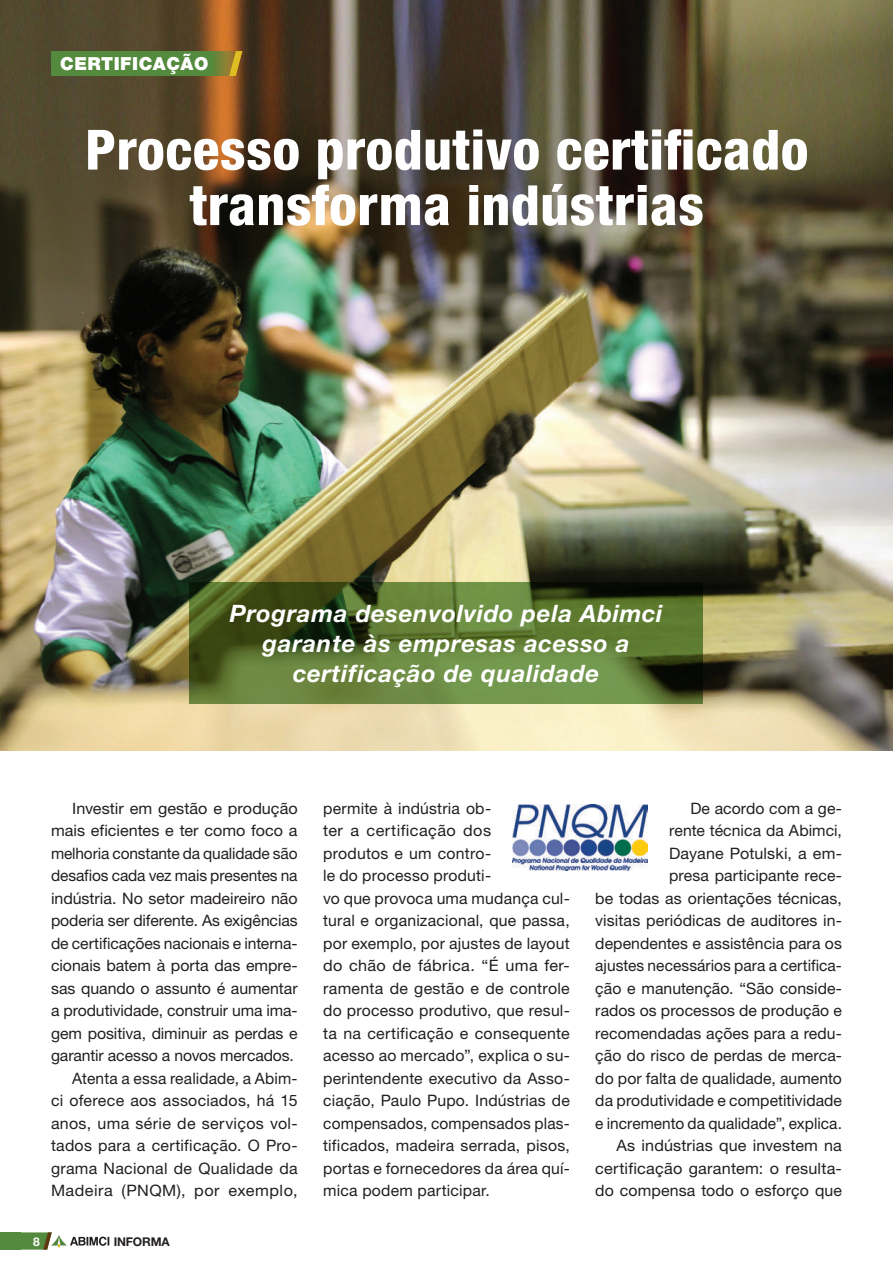
<style>
.page{position:relative;width:893px;height:1263px;background:#fff}
.page>*{position:absolute;margin:0;border:0;box-sizing:border-box;transform-origin:0 0}
.t1{font:800 condensed 55.5px/55.5px "Helvetica Neue LT Pro";letter-spacing:.01em;color:#fff;text-align:center}
.t2{font:italic 700 24px/30px "Helvetica Neue LT Pro";letter-spacing:.03em;color:#fff;text-align:center}
.t3{font:900 18px "Helvetica Neue LT Pro";letter-spacing:.03em;color:#fff}
.t4{font:15.75px/22.5px "Helvetica Neue LT Pro";letter-spacing:.005em;color:#231f20;text-align:right}
.t5{font:700 12px "Helvetica Neue LT Pro";letter-spacing:-.01em;color:#231f20}
.t6{font:700 12px "Helvetica Neue LT Pro";color:#fff}
</style>
<div class="page">
<img style="left:0;top:0;width:893px;height:750px">
<svg style="left:51px;top:51px;width:191px;height:25px;background:#5d893a"></svg>
<svg style="left:189px;top:582px;width:514px;height:122px;background:#566f30"></svg>
<svg style="left:0;top:1232px;width:109px;height:17px"></svg>
<img style="left:512px;top:804px;width:136px;height:66px">
<p class="t3" style="left:60px;top:53px;width:150px">CERTIFICAÇÃO</p>
<h1 class="t1" style="left:85px;top:121px;width:725px">Processo produtivo certificado transforma indústrias</h1>
<h2 class="t2" style="left:230px;top:598px;width:434px">Programa desenvolvido pela Abimci garante às empresas acesso a certificação de qualidade</h2>
<p class="t4" style="left:51px;top:797px;width:248px">Investir em gestão e produção mais eficientes e ter como foco a melhoria constante da qualidade são desafios cada vez mais presentes na indústria. No setor madeireiro não poderia ser diferente. As exigências de certificações nacionais e interna&shy;cionais batem à porta das empre&shy;sas quando o assunto é aumentar a produtividade, construir uma ima&shy;gem positiva, diminuir as perdas e garantir acesso a novos mercados.<br>Atenta a essa realidade, a Abim-<br>ci oferece aos associados, há 15 anos, uma série de serviços vol&shy;tados para a certificação. O Pro&shy;grama Nacional de Qualidade da Madeira (PNQM), por exemplo,</p>
<p class="t4" style="left:323px;top:797px;width:248px;text-align:left">permite à indústria ob-<br>ter a certificação dos<br>produtos e um contro-<br>le do processo produti-<br>vo que provoca uma mudança cul&shy;tural e organizacional, que passa, por exemplo, por ajustes de layout do chão de fábrica. “É uma fer&shy;ramenta de gestão e de controle do processo produtivo, que resul&shy;ta na certificação e consequente acesso ao mercado”, explica o su&shy;perintendente executivo da Asso&shy;ciação, Paulo Pupo. Indústrias de compensados, compensados plas&shy;tificados, madeira serrada, pisos, portas e fornecedores da área quí&shy;mica podem participar.</p>
<p class="t4" style="left:595px;top:797px;width:248px">De acordo com a ge-<br>rente técnica da Abimci,<br>Dayane Potulski, a em-<br>presa participante rece-<br>be todas as orientações técnicas, visitas periódicas de auditores in&shy;dependentes e assistência para os ajustes necessários para a certifica&shy;ção e manutenção. “São conside&shy;rados os processos de produção e recomendadas ações para a redu&shy;ção do risco de perdas de merca&shy;do por falta de qualidade, aumento da produtividade e competitividade e incremento da qualidade”, explica.<br>As indústrias que investem na certificação garantem: o resulta&shy;do compensa todo o esforço que</p>
<p class="t6" style="left:33px;top:1234px;width:8px">8</p>
<p class="t5" style="left:114px;top:1234px;width:58px">INFORMA</p>
</div>
